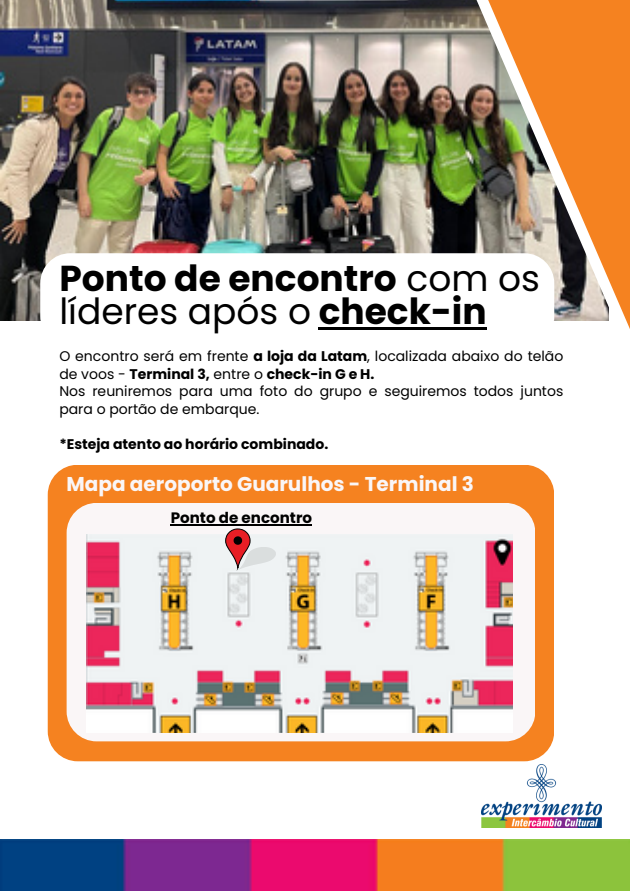
<style>
.page{position:relative;width:630px;height:891px;background:#fff}
.page>*{position:absolute;margin:0;border:0;box-sizing:border-box;transform-origin:0 0}
.t1{font:700 36px/32.8px "Poppins";color:#000}
.t2{font:700 20px "Poppins";color:#faf6f7}
.t3{font:700 15.2px "Poppins";color:#000}
.t4{font:14px/17.6px "Poppins";color:#000}
.t5{font:700 14px "Poppins";color:#000}
.s1{font-weight:400}
.s2{font-weight:700}
</style>
<div class="page">
<img style="left:0;top:0;width:466px;height:321px">
<div style="left:40px;top:253px;width:514px;height:93px;background:#fff;border-radius:30px"></div>
<hr style="left:319px;top:327px;width:168px;height:3px;background:#000">
<img style="left:0;top:840px;width:630px;height:51px">
<img style="left:481px;top:764px;width:120px;height:63px">
<svg style="left:466px;top:0;width:6px;height:254px"></svg>
<img style="left:472px;top:0;width:158px;height:329px">
<div style="left:48px;top:465px;width:506px;height:296px;background:#f58220;border-radius:30px"></div>
<div style="left:67px;top:503px;width:468px;height:238px;background:#faf6f7;border-radius:30px"></div>
<img style="left:86px;top:534px;width:426px;height:198px">
<svg style="left:225px;top:528px;width:51px;height:42px"></svg>
<hr style="left:171px;top:525px;width:141px;height:1px;background:#000">
<p class="t1" style="left:59px;top:262px;width:482px">Ponto de encontro <span class="s1">com os líderes após o</span> check-in</p>
<p class="t4" style="left:59px;top:348px;width:505px">O encontro será em frente <span class="s2">a loja da Latam</span>, localizada abaixo do telão de voos - <span class="s2">Terminal 3,</span> entre o <span class="s2">check-in G e H.</span></p>
<p class="t4" style="left:59px;top:383px;width:505px">Nos reuniremos para uma foto do grupo e seguiremos todos juntos para o portão de embarque.</p>
<h1 class="t5" style="left:59px;top:434px;width:270px">*Esteja atento ao horário combinado.</h1>
<p class="t2" style="left:67px;top:470px;width:409px">Mapa aeroporto Guarulhos - Terminal 3</p>
<p class="t3" style="left:171px;top:507px;width:143px">Ponto de encontro</p>
</div>
